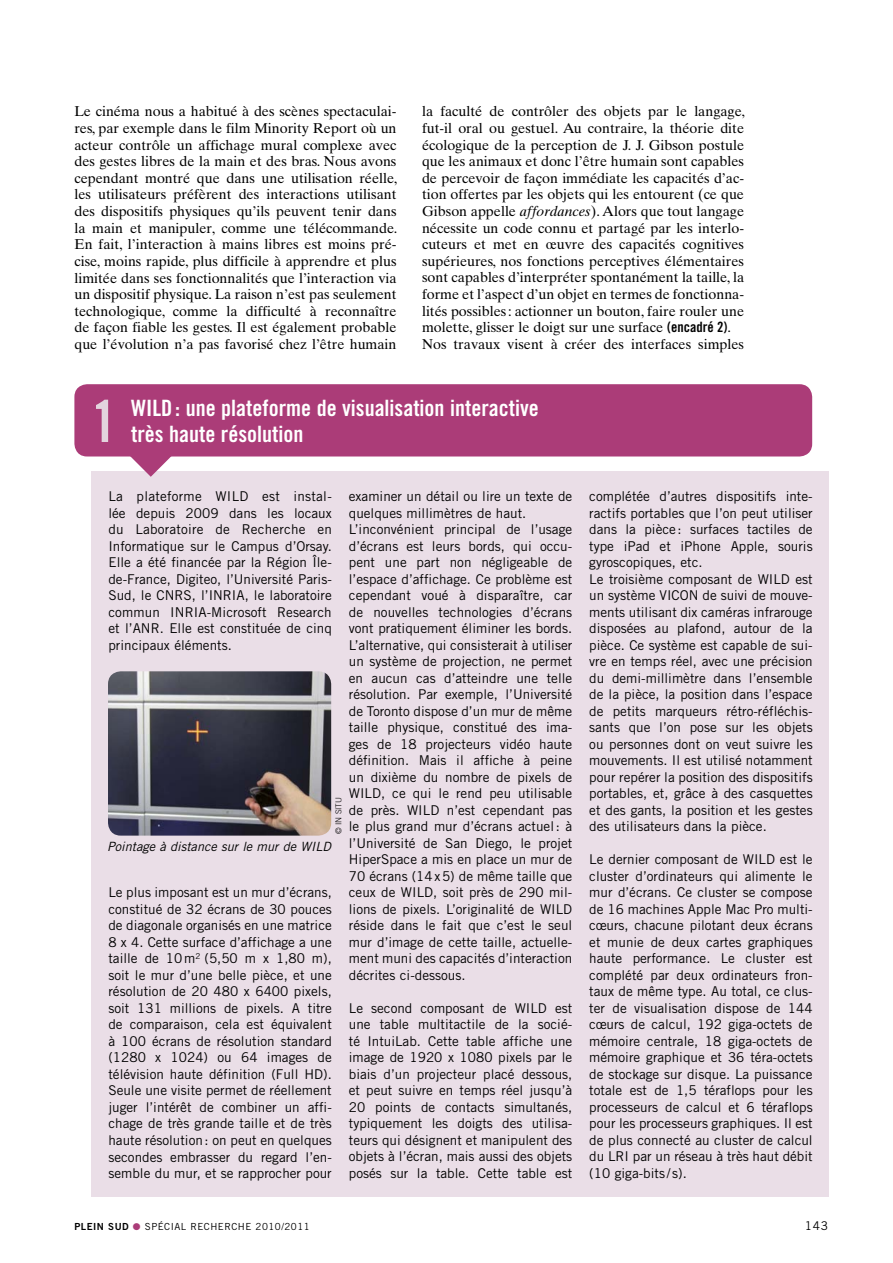
<style>
.page{position:relative;width:893px;height:1263px;background:#fff}
.page>*{position:absolute;margin:0;border:0;box-sizing:border-box;transform-origin:0 0}
._06_Titre_Encadré{font:57.75px "Trade Gothic Bold Cond Twenty";color:#e3d4de}
._06_Titre_Encadré-2{font:22.5px/25.5px "Trade Gothic Bold Cond Twenty";color:#fff}
._03_Txt_Courant{font:14.25px/16.6px "Times Ten";color:#000;text-align:justify}
._06_Txt_Encadré{font:13.5px/16.5px "Trade Gothic";color:#000;text-align:justify}
._06_Txt_Encadré-2{font:italic 12.75px "Trade Gothic";color:#000}
.t1{font:12px "Trade Gothic";color:#000}
.t2{font:9.75px "Trade Gothic";letter-spacing:.05em;color:#000}
._08_CréditPhoto02{font:300 8.25px "Trade Gothic";color:#000}
.s1{font-style:italic}
.s2{font-family:"Trade Gothic Bold Cond Twenty"}
.s3{font-family:"Trade Gothic Bold Two"}
.s4{color:#ab3c78}
</style>
<div class="page">
<div style="left:91px;top:471px;width:738px;height:726px;background:#eadee7"></div>
<div style="left:74px;top:384px;width:738px;height:72px;background:#ab3c78;border-radius:13px"></div>
<svg style="left:127px;top:456px;width:49px;height:21px"></svg>
<img style="left:108px;top:671px;width:223px;height:165px">
<p class="_03_Txt_Courant" style="left:74px;top:103px;width:324px">Le cinéma nous a habitué à des scènes spectaculai&shy;res, par exemple dans le film Minority Report où un acteur contrôle un affichage mural complexe avec des gestes libres de la main et des bras. Nous avons cependant montré que dans une utilisation réelle, les utilisateurs préfèrent des interactions utilisant des dispositifs physiques qu’ils peuvent tenir dans la main et manipuler, comme une télécommande.<br>En fait, l’interaction à mains libres est moins pré&shy;cise, moins rapide, plus difficile à apprendre et plus limitée dans ses fonctionnalités que l’interaction via un dispositif physique. La raison n’est pas seulement technologique, comme la difficulté à reconnaître de façon fiable les gestes. Il est également probable que l’évolution n’a pas favorisé chez l’être humain</p>
<p class="_03_Txt_Courant" style="left:422px;top:103px;width:324px">la faculté de contrôler des objets par le langage, fut-il oral ou gestuel. Au contraire, la théorie dite écologique de la perception de J. J. Gibson postule que les animaux et donc l’être humain sont capables de percevoir de façon immédiate les capacités d’ac&shy;tion offertes par les objets qui les entourent (ce que Gibson appelle <span class="s1">affordances</span>). Alors que tout langage nécessite un code connu et partagé par les interlo&shy;cuteurs et met en œuvre des capacités cognitives supérieures, nos fonctions perceptives élémentaires sont capables d’interpréter spontanément la taille, la forme et l’aspect d’un objet en termes de fonctionna&shy;lités possibles: actionner un bouton, faire rouler une molette, glisser le doigt sur une surface <span class="s2">(encadré 2)</span>.</p>
<p class="_03_Txt_Courant" style="left:422px;top:336px;width:324px">Nos travaux visent à créer des interfaces simples</p>
<p class="_06_Titre_Encadré" style="left:91px;top:386px;width:27px">1</p>
<p class="_06_Titre_Encadré-2" style="left:131px;top:395px;width:409px">WILD : une plateforme de visualisation interactive très haute résolution</p>
<p class="_06_Txt_Encadré" style="left:349px;top:488px;width:225px">examiner un détail ou lire un texte de quelques millimètres de haut.</p>
<p class="_06_Txt_Encadré" style="left:349px;top:521px;width:225px">L’inconvénient principal de l’usage d’écrans est leurs bords, qui occu&shy;pent une part non négligeable de l’espace d’affichage. Ce problème est cependant voué à disparaître, car de nouvelles technologies d’écrans vont pratiquement éliminer les bords.<br>L’alternative, qui consisterait à utiliser un système de projection, ne permet en aucun cas d’atteindre une telle résolution. Par exemple, l’Université de Toronto dispose d’un mur de même taille physique, constitué des ima&shy;ges de 18 projecteurs vidéo haute définition. Mais il affiche à peine un dixième du nombre de pixels de WILD, ce qui le rend peu utilisable de près. WILD n’est cependant pas le plus grand mur d’écrans actuel: à l’Université de San Diego, le projet HiperSpace a mis en place un mur de 70 écrans (14x5) de même taille que ceux de WILD, soit près de 290 mil&shy;lions de pixels. L’originalité de WILD réside dans le fait que c’est le seul mur d’image de cette taille, actuelle&shy;ment muni des capacités d’interaction décrites ci-dessous.</p>
<p class="_06_Txt_Encadré" style="left:349px;top:1000px;width:225px">Le second composant de WILD est une table multitactile de la socié&shy;té IntuiLab. Cette table affiche une image de 1920 x 1080 pixels par le biais d’un projecteur placé dessous, et peut suivre en temps réel jusqu’à 20 points de contacts simultanés, typiquement les doigts des utilisa&shy;teurs qui désignent et manipulent des objets à l’écran, mais aussi des objets posés sur la table. Cette table est</p>
<p class="_06_Txt_Encadré" style="left:108px;top:488px;width:225px">La plateforme WILD est instal&shy;lée depuis 2009 dans les locaux du Laboratoire de Recherche en Informatique sur le Campus d’Orsay.<br>Elle a été financée par la Région Île&shy;de-France, Digiteo, l’Université Paris-Sud, le CNRS, l’INRIA, le laboratoire commun INRIA-Microsoft Research et l’ANR. Elle est constituée de cinq principaux éléments.</p>
<p class="_08_CréditPhoto02" style="left:334px;top:834px;width:39px;rotate:-90deg">© IN SITU</p>
<p class="_06_Txt_Encadré-2" style="left:107px;top:838px;width:225px">Pointage à distance sur le mur de WILD</p>
<p class="_06_Txt_Encadré" style="left:108px;top:884px;width:225px">Le plus imposant est un mur d’écrans, constitué de 32 écrans de 30 pouces de diagonale organisés en une matrice 8 x 4. Cette surface d’affichage a une taille de 10m<sup>2</sup> (5,50 m x 1,80 m), soit le mur d’une belle pièce, et une résolution de 20 480 x 6400 pixels, soit 131 millions de pixels. A titre de comparaison, cela est équivalent à 100 écrans de résolution standard (1280 x 1024) ou 64 images de télévision haute définition (Full HD).<br>Seule une visite permet de réellement juger l’intérêt de combiner un affi&shy;chage de très grande taille et de très haute résolution: on peut en quelques secondes embrasser du regard l’en&shy;semble du mur, et se rapprocher pour</p>
<p class="_06_Txt_Encadré" style="left:589px;top:488px;width:225px">complétée d’autres dispositifs inte&shy;ractifs portables que l’on peut utiliser dans la pièce: surfaces tactiles de type iPad et iPhone Apple, souris gyroscopiques, etc.</p>
<p class="_06_Txt_Encadré" style="left:589px;top:571px;width:225px">Le troisième composant de WILD est un système VICON de suivi de mouve&shy;ments utilisant dix caméras infrarouge disposées au plafond, autour de la pièce. Ce système est capable de sui&shy;vre en temps réel, avec une précision du demi-millimètre dans l’ensemble de la pièce, la position dans l’espace de petits marqueurs rétro-réfléchis&shy;sants que l’on pose sur les objets ou personnes dont on veut suivre les mouvements. Il est utilisé notamment pour repérer la position des dispositifs portables, et, grâce à des casquettes et des gants, la position et les gestes des utilisateurs dans la pièce.</p>
<p class="_06_Txt_Encadré" style="left:589px;top:851px;width:225px">Le dernier composant de WILD est le cluster d’ordinateurs qui alimente le mur d’écrans. Ce cluster se compose de 16 machines Apple Mac Pro multi&shy;cœurs, chacune pilotant deux écrans et munie de deux cartes graphiques haute performance. Le cluster est complété par deux ordinateurs fron&shy;taux de même type. Au total, ce clus&shy;ter de visualisation dispose de 144 cœurs de calcul, 192 giga-octets de mémoire centrale, 18 giga-octets de mémoire graphique et 36 téra-octets de stockage sur disque. La puissance totale est de 1,5 téraflops pour les processeurs de calcul et 6 téraflops pour les processeurs graphiques. Il est de plus connecté au cluster de calcul du LRI par un réseau à très haut débit (10 giga-bits / s).</p>
<p class="t2" style="left:74px;top:1221px;width:237px"><span class="s3">PLEIN SUD</span> <span class="s4">●</span> SPÉCIAL RECHERCHE 2010/2011</p>
<p class="t1" style="left:805px;top:1219px;width:25px">143</p>
</div>
